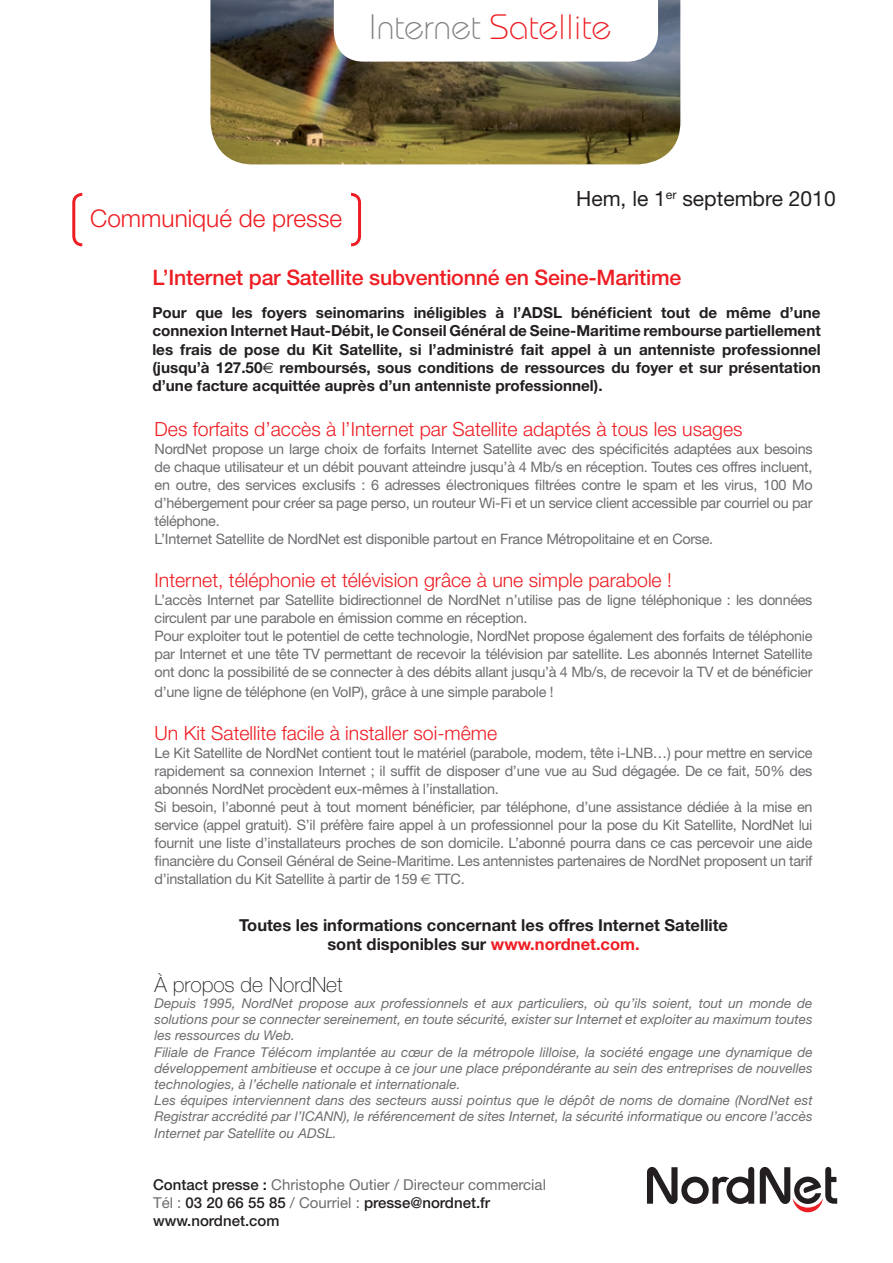
<style>
.page{position:relative;width:893px;height:1263px;background:#fff}
.page>*{position:absolute;margin:0;border:0;box-sizing:border-box;transform-origin:0 0}
.t1{font:300 35.25px "Bauhaus";color:#ee1d23}
.t2{font:300 24.45px "Helvetica Neue";color:#ee1d23}
.t3{font:500 21.3px "Helvetica Neue";letter-spacing:-.01em;color:#ee1d23}
.t4{font:21px "Helvetica Neue";color:#231f20}
.t5{font:100 21px "Helvetica Neue";color:#231f20}
.t6{font:300 19.5px "Helvetica Neue";color:#ee1d23}
.t7{font:700 16.5px/19.8px "Helvetica Neue";color:#231f20;text-align:center}
.t8{font:700 15.3px/18.3px "Helvetica Neue";color:#231f20;text-align:justify}
.t9{font:500 15px/18px "Helvetica Neue";color:#231f20}
.t10{font:14.4px/18px "Helvetica Neue";letter-spacing:-.02em;color:#6c6d70}
.t11{font:italic 13.5px/16.2px "Helvetica Neue";color:#6c6d70}
.s1{color:#808285}
.s2{font-family:"Euro Sans";font-weight:400}
.s3{font-family:"Euro Sans"}
.s4{color:#ee1d23}
.s5{font-weight:400;color:#6c6d70}
</style>
<div class="page">
<img style="left:210px;top:0;width:470px;height:164px">
<svg style="left:334px;top:0;width:324px;height:62px"></svg>
<svg style="left:647px;top:1167px;width:191px;height:46px"></svg>
<svg style="left:72px;top:192px;width:11px;height:55px"></svg>
<svg style="left:351px;top:192px;width:11px;height:55px"></svg>
<h1 class="t1" style="left:369px;top:6px;width:244px"><span class="s1">Internet</span> Satellite</h1>
<h2 class="t2" style="left:90px;top:203px;width:254px">Communiqué de presse</h2>
<h3 class="t4" style="left:576px;top:186px;width:261px">Hem, le 1<sup>er</sup> septembre 2010</h3>
<h3 class="t3" style="left:152px;top:264px;width:530px">L’Internet par Satellite subventionné en Seine-Maritime</h3>
<p class="t8" style="left:152px;top:303px;width:670px">Pour que les foyers seinomarins inéligibles à l’ADSL bénéficient tout de même d’une connexion Internet Haut-Débit, le Conseil Général de Seine-Maritime rembourse partiellement les frais de pose du Kit Satellite, si l’administré fait appel à un antenniste professionnel (jusqu’à 127.50<span class="s2">€</span> remboursés, sous conditions de ressources du foyer et sur présentation d’une facture acquittée auprès d’un antenniste professionnel).</p>
<h3 class="t6" style="left:155px;top:417px;width:590px">Des forfaits d’accès à l’Internet par Satellite adaptés à tous les usages</h3>
<p class="t10" style="left:155px;top:440px;width:660px">NordNet propose un large choix de forfaits Internet Satellite avec des spécificités adaptées aux besoins de chaque utilisateur et un débit pouvant atteindre jusqu’à 4 Mb/s en réception. Toutes ces offres incluent, en outre, des services exclusifs : 6 adresses électroniques filtrées contre le spam et les virus, 100 Mo d’hébergement pour créer sa page perso, un routeur Wi-Fi et un service client accessible par courriel ou par téléphone.<br>L’Internet Satellite de NordNet est disponible partout en France Métropolitaine et en Corse.</p>
<h3 class="t6" style="left:155px;top:568px;width:519px">Internet, téléphonie et télévision grâce à une simple parabole !</h3>
<p class="t10" style="left:155px;top:591px;width:660px">L’accès Internet par Satellite bidirectionnel de NordNet n’utilise pas de ligne téléphonique : les données circulent par une parabole en émission comme en réception.<br>Pour exploiter tout le potentiel de cette technologie, NordNet propose également des forfaits de téléphonie par Internet et une tête TV permettant de recevoir la télévision par satellite. Les abonnés Internet Satellite ont donc la possibilité de se connecter à des débits allant jusqu’à 4 Mb/s, de recevoir la TV et de bénéficier</p>
<p class="t10" style="left:155px;top:682px;width:400px">d’une ligne de téléphone (en VoIP), grâce à une simple parabole !</p>
<h3 class="t6" style="left:155px;top:721px;width:344px">Un Kit Satellite facile à installer soi-même</h3>
<p class="t10" style="left:155px;top:743px;width:660px">Le Kit Satellite de NordNet contient tout le matériel (parabole, modem, tête i-LNB…) pour mettre en service rapidement sa connexion Internet ; il suffit de disposer d’une vue au Sud dégagée. De ce fait, 50% des abonnés NordNet procèdent eux-mêmes à l’installation.<br>Si besoin, l’abonné peut à tout moment bénéficier, par téléphone, d’une assistance dédiée à la mise en service (appel gratuit). S’il préfère faire appel à un professionnel pour la pose du Kit Satellite, NordNet lui fournit une liste d’installateurs proches de son domicile. L’abonné pourra dans ce cas percevoir une aide financière du Conseil Général de Seine-Maritime. Les antennistes partenaires de NordNet proposent un tarif d’installation du Kit Satellite à partir de 159 <span class="s3">€</span> TTC.</p>
<p class="t7" style="left:239px;top:914px;width:491px">Toutes les informations concernant les offres Internet Satellite sont disponibles sur <span class="s4">www.nordnet.com.</span></p>
<h3 class="t5" style="left:155px;top:972px;width:189px">À propos de NordNet</h3>
<p class="t11" style="left:155px;top:995px;width:660px">Depuis 1995, NordNet propose aux professionnels et aux particuliers, où qu’ils soient, tout un monde de solutions pour se connecter sereinement, en toute sécurité, exister sur Internet et exploiter au maximum toutes les ressources du Web.<br>Filiale de France Télécom implantée au cœur de la métropole lilloise, la société engage une dynamique de développement ambitieuse et occupe à ce jour une place prépondérante au sein des entreprises de nouvelles technologies, à l’échelle nationale et internationale.<br>Les équipes interviennent dans des secteurs aussi pointus que le dépôt de noms de domaine (NordNet est Registrar accrédité par l’ICANN), le référencement de sites Internet, la sécurité informatique ou encore l’accès Internet par Satellite ou ADSL.</p>
<p class="t9" style="left:153px;top:1175px;width:394px">Contact presse : <span class="s5">Christophe Outier / Directeur commercial<br>Tél :</span> 03 20 66 55 85 <span class="s5">/ Courriel :</span> presse@nordnet.fr www.nordnet.com</p>
</div>
